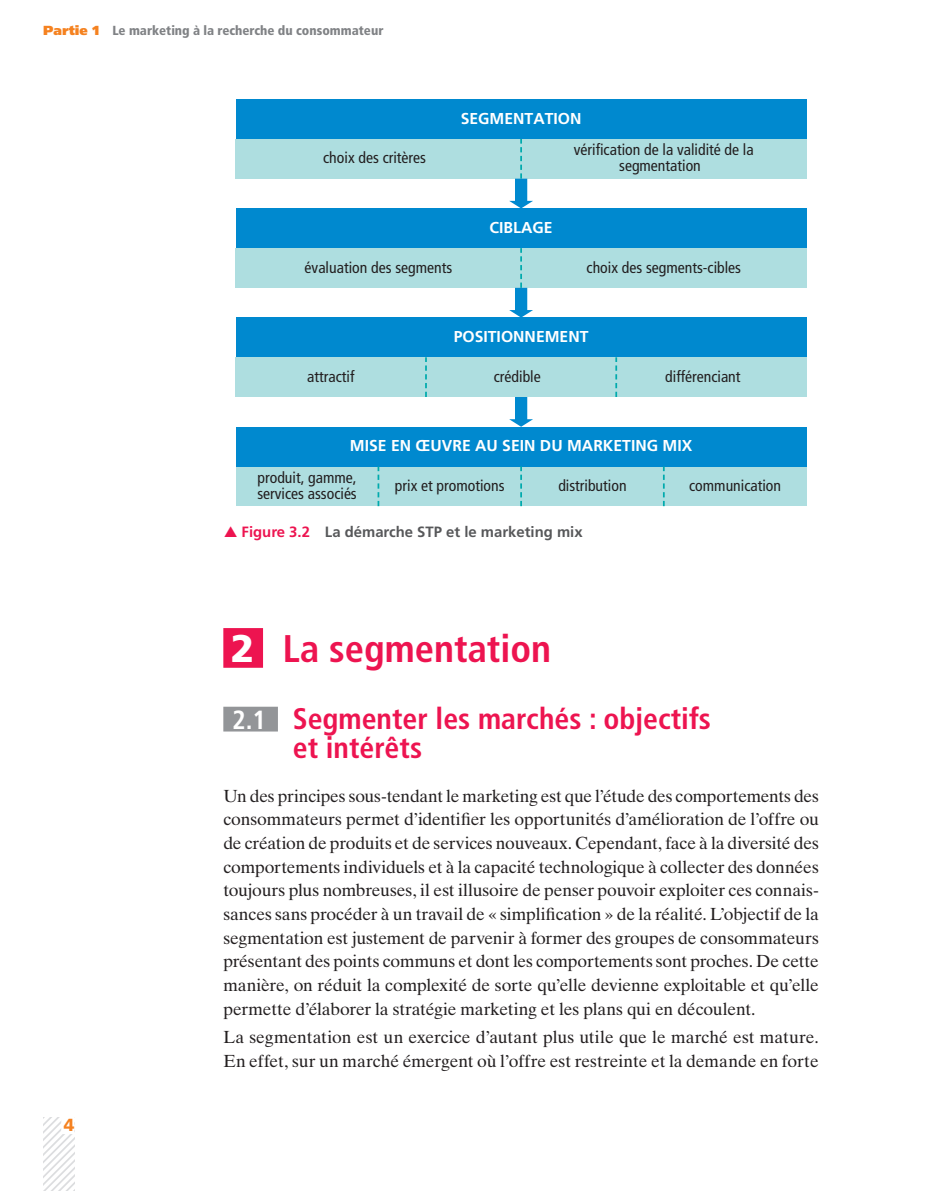
<style>
.page{position:relative;width:943px;height:1191px;background:#fff}
.page>*{position:absolute;margin:0;border:0;box-sizing:border-box;transform-origin:0 0}
.t1{font:700 condensed 38.5px "Frutiger LT Std";color:#ed1450}
.t2{font:700 condensed 29.75px/29.8px "Frutiger LT Std";color:#ed1450}
.t3{font:17.5px/23.6px "Times Ten";letter-spacing:-.005em;color:#231f20;text-align:justify}
.t4{font:900 17.5px "Frutiger LT Std";color:#f58220}
.t5{font:condensed 15.75px/15.8px "Frutiger LT Std";color:#231f20;text-align:center}
.t6{font:700 15.75px "Frutiger LT Std";color:#fff}
.t7{font:700 14.88px "Frutiger LT Std";color:#57585a}
.t8{font:900 condensed 13.12px "Frutiger LT Std";color:#808285}
.s1{font-stretch:normal;color:#f58220}
.s2{color:#ed1450}
.s3{font-weight:900;font-stretch:normal;color:#fff}
.s4{font-size:26.25px;color:#fff}
</style>
<div class="page">
<svg style="left:43px;top:1117px;width:31px;height:74px"></svg>
<div style="left:61px;top:1116px;width:13px;height:18px;background:#fff"></div>
<div style="left:223px;top:628px;width:40px;height:40px;background:#ed1450"></div>
<div style="left:223px;top:706px;width:55px;height:25px;background:#939598"></div>
<div style="left:236px;top:466px;width:142px;height:40px;background:#aedee0"></div>
<div style="left:378px;top:466px;width:143px;height:40px;background:#aedee0"></div>
<div style="left:521px;top:466px;width:142px;height:40px;background:#aedee0"></div>
<div style="left:663px;top:466px;width:143px;height:40px;background:#aedee0"></div>
<div style="left:236px;top:139px;width:285px;height:40px;background:#aedee0"></div>
<div style="left:521px;top:139px;width:285px;height:40px;background:#aedee0"></div>
<div style="left:236px;top:99px;width:570px;height:40px;background:#0089cf"></div>
<svg style="left:520px;top:139px;width:2px;height:40px"></svg>
<div style="left:515px;top:179px;width:12px;height:24px;background:#0089cf"></div>
<svg style="left:509px;top:201px;width:24px;height:7px"></svg>
<div style="left:236px;top:248px;width:285px;height:40px;background:#aedee0"></div>
<div style="left:521px;top:248px;width:285px;height:40px;background:#aedee0"></div>
<div style="left:236px;top:208px;width:570px;height:40px;background:#0089cf"></div>
<svg style="left:520px;top:248px;width:2px;height:40px"></svg>
<div style="left:515px;top:288px;width:12px;height:24px;background:#0089cf"></div>
<svg style="left:509px;top:310px;width:24px;height:7px"></svg>
<div style="left:236px;top:317px;width:570px;height:40px;background:#0089cf"></div>
<div style="left:515px;top:397px;width:12px;height:24px;background:#0089cf"></div>
<svg style="left:509px;top:419px;width:24px;height:8px"></svg>
<div style="left:236px;top:427px;width:570px;height:39px;background:#0089cf"></div>
<svg style="left:377px;top:466px;width:2px;height:40px"></svg>
<svg style="left:520px;top:466px;width:2px;height:40px"></svg>
<svg style="left:663px;top:466px;width:1px;height:40px"></svg>
<div style="left:236px;top:357px;width:285px;height:40px;background:#aedee0"></div>
<div style="left:521px;top:357px;width:285px;height:40px;background:#aedee0"></div>
<svg style="left:615px;top:357px;width:2px;height:40px"></svg>
<svg style="left:425px;top:357px;width:2px;height:40px"></svg>
<p class="t8" style="left:43px;top:22px;width:342px"><span class="s1">Partie 1</span> Le marketing à la recherche du consommateur</p>
<p class="t5" style="left:323px;top:150px;width:104px">choix des critères</p>
<p class="t6" style="left:460px;top:109px;width:122px">SEGMENTATION</p>
<p class="t6" style="left:489px;top:218px;width:64px">CIBLAGE</p>
<p class="t5" style="left:574px;top:142px;width:181px">vérification de la validité de la segmentation</p>
<p class="t5" style="left:304px;top:259px;width:149px">évaluation des segments</p>
<p class="t5" style="left:586px;top:259px;width:156px">choix des segments-cibles</p>
<p class="t6" style="left:453px;top:327px;width:136px">POSITIONNEMENT</p>
<p class="t5" style="left:307px;top:368px;width:49px">attractif</p>
<p class="t5" style="left:494px;top:368px;width:48px">crédible</p>
<p class="t5" style="left:665px;top:368px;width:77px">différenciant</p>
<p class="t6" style="left:350px;top:436px;width:344px">MISE EN ŒUVRE AU SEIN DU MARKETING MIX</p>
<p class="t5" style="left:257px;top:470px;width:101px;text-align:left">produit, gamme, services associés</p>
<p class="t5" style="left:558px;top:477px;width:70px">distribution</p>
<p class="t5" style="left:689px;top:477px;width:93px">communication</p>
<p class="t5" style="left:395px;top:477px;width:111px">prix et promotions</p>
<p class="t7" style="left:242px;top:523px;width:342px"><span class="s2">Figure 3.2</span> La démarche STP et le marketing mix</p>
<p class="t4" style="left:64px;top:1114px;width:12px">4</p>
<h1 class="t1" style="left:231px;top:625px;width:322px"><span class="s3">2</span> La segmentation</h1>
<h2 class="t2" style="left:293px;top:703px;width:420px;text-indent:-61px"><span class="s4">2.1</span> Segmenter les marchés : objectifs et intérêts</h2>
<p class="t3" style="left:223px;top:784px;width:597px">Un des principes sous-tendant le marketing est que l’étude des comportements des consommateurs permet d’identifier les opportunités d’amélioration de l’offre ou de création de produits et de services nouveaux. Cependant, face à la diversité des comportements individuels et à la capacité technologique à collecter des données toujours plus nombreuses, il est illusoire de penser pouvoir exploiter ces connais&shy;sances sans procéder à un travail de « simplification » de la réalité. L’objectif de la segmentation est justement de parvenir à former des groupes de consommateurs présentant des points communs et dont les comportements sont proches. De cette manière, on réduit la complexité de sorte qu’elle devienne exploitable et qu’elle permette d’élaborer la stratégie marketing et les plans qui en découlent.</p>
<p class="t3" style="left:223px;top:1025px;width:597px">La segmentation est un exercice d’autant plus utile que le marché est mature.<br>En effet, sur un marché émergent où l’offre est restreinte et la demande en forte</p>
</div>
